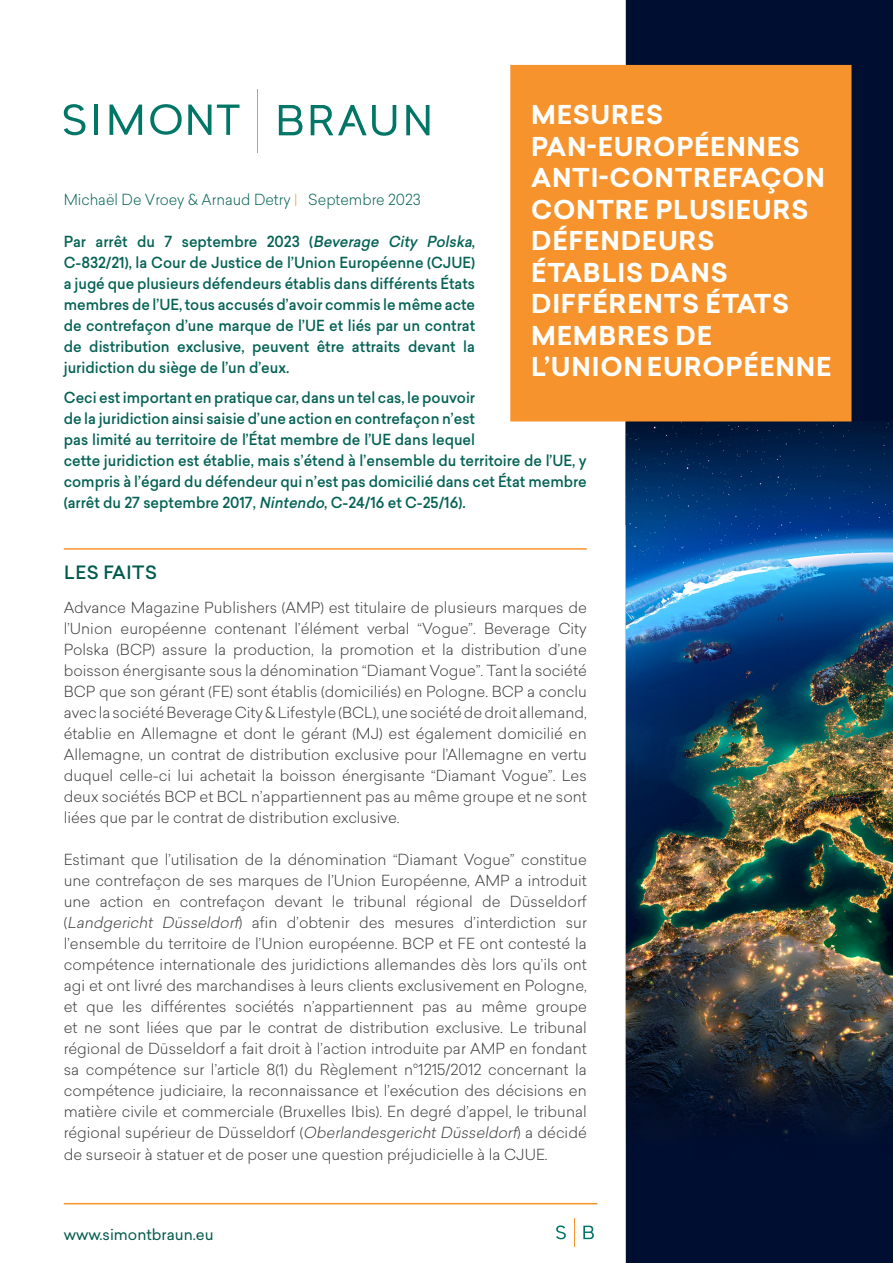
<style>
.page{position:relative;width:893px;height:1263px;background:#fff}
.page>*{position:absolute;margin:0;border:0;box-sizing:border-box;transform-origin:0 0}
.t1{font:700 25.5px/31.5px "Sailec";letter-spacing:.03em;color:#fff}
.Titre_1_-_green_bold_underlined{font:500 18px "Sailec";letter-spacing:.03em;color:#005a4b}
.Texte{font:300 15px/21px "Sailec";color:#3e3e3f;text-align:justify}
.Intro{font:500 15px/21px "Sailec";color:#046255;text-align:justify;scale:.96 1}
.Intro-2{font:300 15px "Sailec";color:#046255;scale:.96 1}
.t2{font:15px "Sailec";color:#005a4b}
.s1{color:#f89c3c}
.s2{font-style:italic}
</style>
<div class="page">
<div style="left:626px;top:0;width:267px;height:408px;background:#000e32"></div>
<div style="left:626px;top:408px;width:267px;height:855px;background:#000e32"></div>
<img style="left:626px;top:421px;width:267px;height:738px">
<hr style="left:64px;top:1203px;width:533px;height:1px;background:#f7932c">
<svg style="left:574px;top:1218px;width:1px;height:28px"></svg>
<svg style="left:556px;top:1225px;width:10px;height:14px"></svg>
<svg style="left:583px;top:1225px;width:11px;height:14px"></svg>
<hr style="left:257px;top:89px;width:1px;height:64px;background:#f7932c">
<hr style="left:94px;top:105px;width:4px;height:30px;background:#007667">
<svg style="left:110px;top:105px;width:32px;height:30px"></svg>
<svg style="left:150px;top:104px;width:32px;height:31px"></svg>
<svg style="left:188px;top:105px;width:23px;height:30px"></svg>
<svg style="left:217px;top:105px;width:22px;height:30px"></svg>
<svg style="left:64px;top:104px;width:21px;height:31px"></svg>
<svg style="left:279px;top:105px;width:23px;height:30px"></svg>
<svg style="left:406px;top:105px;width:23px;height:30px"></svg>
<svg style="left:311px;top:105px;width:85px;height:31px"></svg>
<div style="left:510px;top:65px;width:341px;height:356px;background:#f7932c"></div>
<hr style="left:64px;top:548px;width:523px;height:2px;background:#f7932c">
<p class="t1" style="left:531px;top:99px;width:295px">MESURES<br>PAN-EUROPÉENNES<br>ANTI-CONTREFAÇON<br>CONTRE PLUSIEURS<br>DÉFENDEURS</p>
<p class="t1" style="left:531px;top:257px;width:302px">ÉTABLIS DANS<br>DIFFÉRENTS ÉTATS<br>MEMBRES DE<br>L’UNION EUROPÉENNE</p>
<p class="Intro-2" style="left:64px;top:189px;width:373px">Michaël De Vroey &amp; Arnaud Detry <span class="s1">|</span> Septembre 2023</p>
<p class="Intro" style="left:64px;top:231px;width:431px">Par arrêt du 7 septembre 2023 (<span class="s2">Beverage City Polska</span>, C-832/21), la Cour de Justice de l’Union Européenne (CJUE) a jugé que plusieurs défendeurs établis dans différents États membres de l’UE, tous accusés d’avoir commis le même acte de contrefaçon d’une marque de l’UE et liés par un contrat de distribution exclusive, peuvent être attraits devant la juridiction du siège de l’un d’eux.</p>
<p class="Intro" style="left:64px;top:387px;width:546px;text-align:left">Ceci est important en pratique car, dans un tel cas, le pouvoir<br>de la juridiction ainsi saisie d’une action en contrefaçon n’est<br>pas limité au territoire de l’État membre de l’UE dans lequel<br>cette juridiction est établie, mais s’étend à l’ensemble du territoire de l’UE, y compris à l’égard du défendeur qui n’est pas domicilié dans cet État membre (arrêt du 27 septembre 2017, <span class="s2">Nintendo</span>, C-24/16 et C-25/16).</p>
<p class="Titre_1_-_green_bold_underlined" style="left:64px;top:560px;width:94px">LES FAITS</p>
<p class="Texte" style="left:64px;top:597px;width:525px">Advance Magazine Publishers (AMP) est titulaire de plusieurs marques de l’Union européenne contenant l’élément verbal “Vogue”. Beverage City Polska (BCP) assure la production, la promotion et la distribution d’une boisson énergisante sous la dénomination “Diamant Vogue”. Tant la société BCP que son gérant (FE) sont établis (domiciliés) en Pologne. BCP a conclu avec la société Beverage City &amp; Lifestyle (BCL), une société de droit allemand, établie en Allemagne et dont le gérant (MJ) est également domicilié en Allemagne, un contrat de distribution exclusive pour l’Allemagne en vertu duquel celle-ci lui achetait la boisson énergisante “Diamant Vogue”. Les deux sociétés BCP et BCL n’appartiennent pas au même groupe et ne sont liées que par le contrat de distribution exclusive.</p>
<p class="Texte" style="left:64px;top:849px;width:525px">Estimant que l’utilisation de la dénomination “Diamant Vogue” constitue une contrefaçon de ses marques de l’Union Européenne, AMP a introduit une action en contrefaçon devant le tribunal régional de Düsseldorf (<span class="s2">Landgericht Düsseldorf</span>) afin d’obtenir des mesures d’interdiction sur l’ensemble du territoire de l’Union européenne. BCP et FE ont contesté la compétence internationale des juridictions allemandes dès lors qu’ils ont agi et ont livré des marchandises à leurs clients exclusivement en Pologne, et que les différentes sociétés n’appartiennent pas au même groupe et ne sont liées que par le contrat de distribution exclusive. Le tribunal régional de Düsseldorf a fait droit à l’action introduite par AMP en fondant sa compétence sur l’article 8(1) du Règlement n°1215/2012 concernant la compétence judiciaire, la reconnaissance et l’exécution des décisions en matière civile et commerciale (Bruxelles Ibis). En degré d’appel, le tribunal régional supérieur de Düsseldorf (<span class="s2">Oberlandesgericht Düsseldorf</span>) a décidé de surseoir à statuer et de poser une question préjudicielle à la CJUE.</p>
<p class="t2" style="left:64px;top:1223px;width:151px">www.simontbraun.eu</p>
</div>
